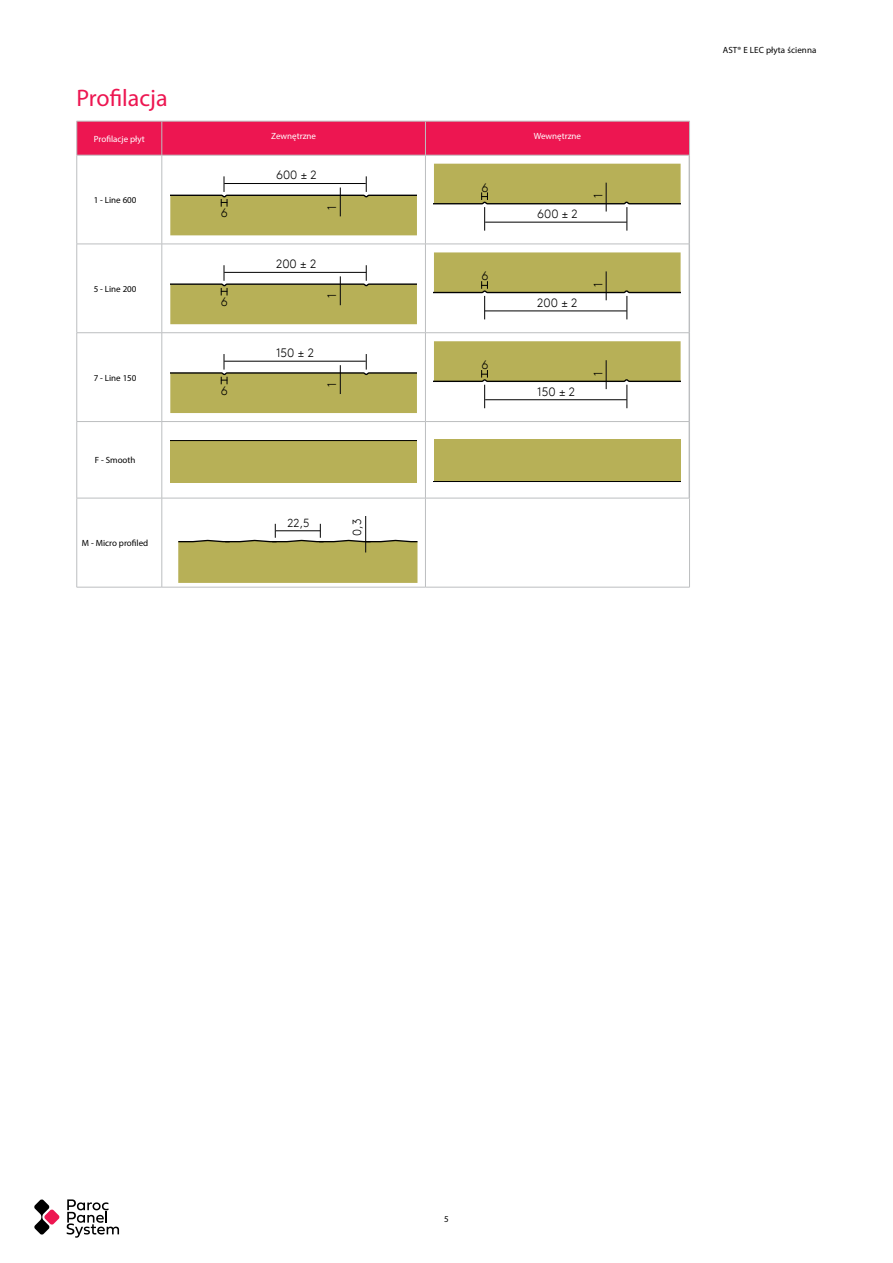
<style>
.page{position:relative;width:893px;height:1263px;background:#fff}
.page>*{position:absolute;margin:0;border:0;box-sizing:border-box;transform-origin:0 0}
.t1{font:24px "Myriad Pro";color:#ed1651}
.t2{font:300 12.15px "Kingspan Brown TT";color:#000}
.t3{font:300 11.85px "Kingspan Brown TT";color:#000}
.t4{font:300 11.7px "Kingspan Brown TT";color:#000}
.t5{font:9px "Myriad Pro";color:#000}
.t6{font:9px "Myriad Pro";color:#fff}
</style>
<div class="page">
<svg style="left:34px;top:1199px;width:26px;height:36px"></svg>
<svg style="left:67px;top:1199px;width:52px;height:39px"></svg>
<hr style="left:77px;top:155px;width:1px;height:89px;background:#bcbec0">
<hr style="left:162px;top:155px;width:1px;height:89px;background:#bcbec0">
<hr style="left:425px;top:155px;width:1px;height:89px;background:#bcbec0">
<svg style="left:77px;top:121px;width:613px;height:35px;background:#ea2058"></svg>
<hr style="left:689px;top:155px;width:1px;height:89px;background:#bcbec0">
<hr style="left:77px;top:244px;width:85px;height:1px;background:#bcbec0">
<hr style="left:77px;top:244px;width:1px;height:88px;background:#bcbec0">
<hr style="left:162px;top:244px;width:263px;height:1px;background:#bcbec0">
<hr style="left:162px;top:244px;width:1px;height:88px;background:#bcbec0">
<hr style="left:425px;top:244px;width:264px;height:1px;background:#bcbec0">
<hr style="left:425px;top:244px;width:1px;height:88px;background:#bcbec0">
<hr style="left:689px;top:244px;width:1px;height:88px;background:#bcbec0">
<hr style="left:77px;top:332px;width:85px;height:1px;background:#bcbec0">
<hr style="left:77px;top:333px;width:1px;height:88px;background:#bcbec0">
<hr style="left:162px;top:332px;width:263px;height:1px;background:#bcbec0">
<hr style="left:162px;top:333px;width:1px;height:88px;background:#bcbec0">
<hr style="left:425px;top:332px;width:264px;height:1px;background:#bcbec0">
<hr style="left:425px;top:333px;width:1px;height:88px;background:#bcbec0">
<hr style="left:689px;top:333px;width:1px;height:88px;background:#bcbec0">
<hr style="left:77px;top:421px;width:85px;height:1px;background:#bcbec0">
<hr style="left:77px;top:422px;width:1px;height:76px;background:#bcbec0">
<hr style="left:162px;top:421px;width:263px;height:1px;background:#bcbec0">
<hr style="left:162px;top:422px;width:1px;height:76px;background:#bcbec0">
<hr style="left:425px;top:421px;width:264px;height:1px;background:#bcbec0">
<hr style="left:425px;top:422px;width:1px;height:76px;background:#bcbec0">
<hr style="left:689px;top:422px;width:1px;height:76px;background:#bcbec0">
<hr style="left:77px;top:498px;width:85px;height:1px;background:#bcbec0">
<hr style="left:77px;top:498px;width:1px;height:89px;background:#bcbec0">
<hr style="left:77px;top:587px;width:85px;height:1px;background:#bcbec0">
<hr style="left:162px;top:498px;width:263px;height:1px;background:#bcbec0">
<hr style="left:162px;top:498px;width:1px;height:89px;background:#bcbec0">
<hr style="left:162px;top:587px;width:263px;height:1px;background:#bcbec0">
<hr style="left:425px;top:498px;width:264px;height:1px;background:#bcbec0">
<hr style="left:425px;top:498px;width:1px;height:89px;background:#bcbec0">
<hr style="left:425px;top:587px;width:264px;height:1px;background:#bcbec0">
<hr style="left:689px;top:498px;width:1px;height:89px;background:#bcbec0">
<svg style="left:170px;top:176px;width:247px;height:59px"></svg>
<svg style="left:434px;top:164px;width:247px;height:67px"></svg>
<svg style="left:170px;top:265px;width:247px;height:59px"></svg>
<svg style="left:434px;top:252px;width:247px;height:67px"></svg>
<svg style="left:170px;top:354px;width:247px;height:59px"></svg>
<svg style="left:434px;top:341px;width:247px;height:67px"></svg>
<div style="left:170px;top:441px;width:247px;height:42px;background:#b7b057"></div>
<hr style="left:170px;top:440px;width:247px;height:1px;background:#000">
<div style="left:434px;top:439px;width:247px;height:42px;background:#b7b057"></div>
<hr style="left:434px;top:481px;width:247px;height:1px;background:#000">
<hr style="left:365px;top:516px;width:1px;height:36px;background:#000">
<svg style="left:178px;top:524px;width:240px;height:59px"></svg>
<h1 class="t1" style="left:77px;top:83px;width:93px">Profilacja</h1>
<p class="t6" style="left:94px;top:133px;width:52px">Profilacje płyt</p>
<p class="t6" style="left:271px;top:131px;width:46px">Zewnętrzne</p>
<p class="t6" style="left:534px;top:131px;width:49px">Wewnętrzne</p>
<p class="t5" style="left:94px;top:194px;width:44px">1 - Line 600</p>
<h2 class="t2" style="left:221px;top:204px;width:9px">6</h2>
<h2 class="t2" style="left:276px;top:166px;width:42px">600 ± 2</h2>
<h2 class="t2" style="left:323px;top:210px;width:6px;rotate:-90deg">1</h2>
<h2 class="t2" style="left:481px;top:178px;width:9px">6</h2>
<h2 class="t2" style="left:537px;top:205px;width:42px">600 ± 2</h2>
<h2 class="t2" style="left:589px;top:198px;width:6px;rotate:-90deg">1</h2>
<p class="t5" style="left:94px;top:283px;width:44px">5 - Line 200</p>
<h2 class="t2" style="left:221px;top:293px;width:9px">6</h2>
<h2 class="t2" style="left:276px;top:255px;width:42px">200 ± 2</h2>
<h2 class="t2" style="left:323px;top:298px;width:6px;rotate:-90deg">1</h2>
<h2 class="t2" style="left:481px;top:267px;width:9px">6</h2>
<h2 class="t2" style="left:537px;top:294px;width:42px">200 ± 2</h2>
<h2 class="t2" style="left:589px;top:287px;width:6px;rotate:-90deg">1</h2>
<p class="t5" style="left:94px;top:372px;width:44px">7 - Line 150</p>
<h2 class="t2" style="left:221px;top:382px;width:9px">6</h2>
<h2 class="t2" style="left:276px;top:344px;width:40px">150 ± 2</h2>
<h2 class="t2" style="left:323px;top:387px;width:6px;rotate:-90deg">1</h2>
<h2 class="t2" style="left:481px;top:356px;width:9px">6</h2>
<h2 class="t2" style="left:537px;top:383px;width:40px">150 ± 2</h2>
<h2 class="t2" style="left:589px;top:376px;width:6px;rotate:-90deg">1</h2>
<p class="t5" style="left:95px;top:455px;width:42px">F - Smooth</p>
<p class="t5" style="left:82px;top:537px;width:68px">M - Micro profiled</p>
<p class="t4" style="left:287px;top:514px;width:24px">22,5</p>
<h3 class="t3" style="left:348px;top:536px;width:19px;rotate:-90deg">0,3</h3>
<p class="t5" style="left:723px;top:44px;width:95px">AST® E LEC płyta ścienna</p>
<p class="t5" style="left:444px;top:1214px;width:6px">5</p>
</div>
